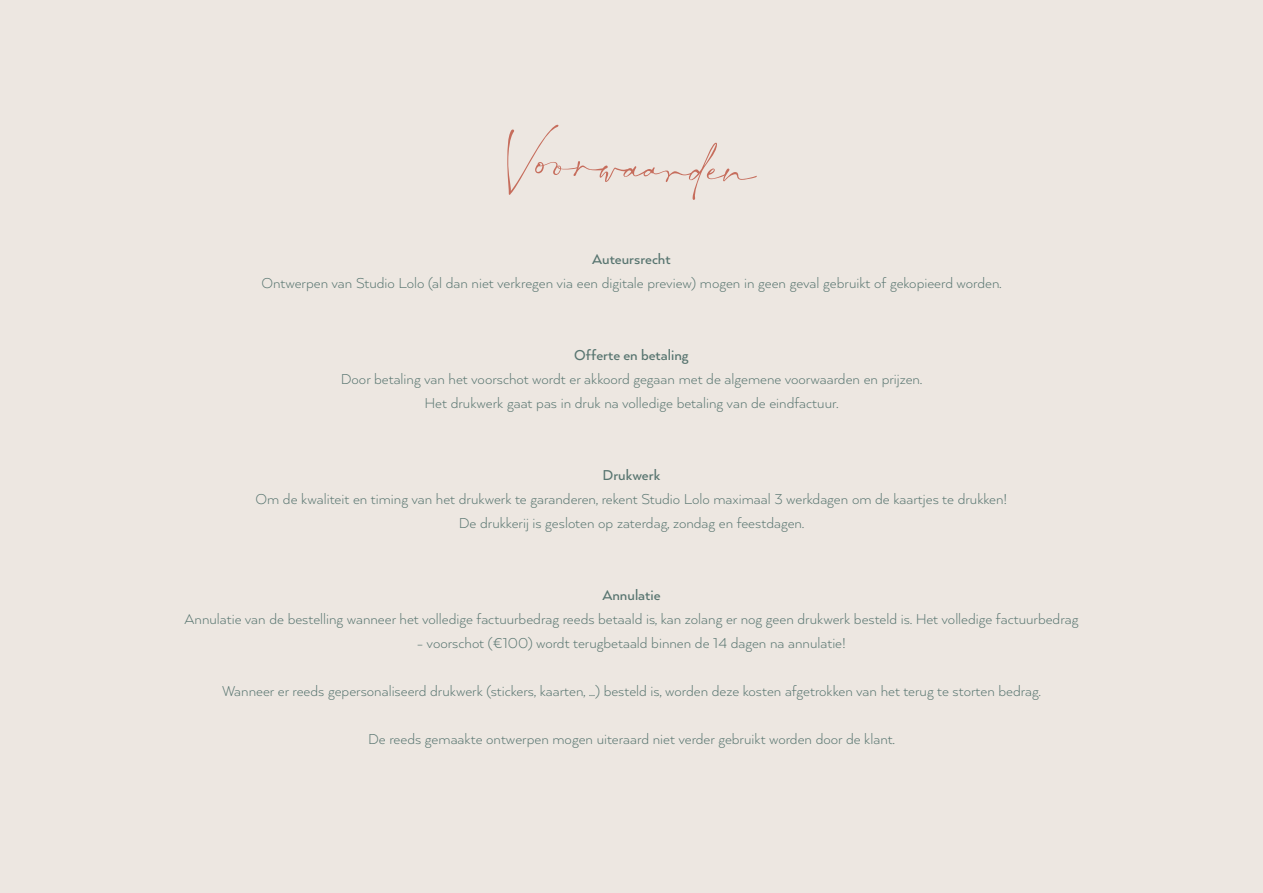
<style>
.page{position:relative;width:1263px;height:893px;background:#ede7e1}
.page>*{position:absolute;margin:0;border:0;box-sizing:border-box;transform-origin:0 0}
.t1{font:81.3px "Salty Feathers";color:#c66d5c}
.t2{font:300 16.5px/24px "Arquitecta";color:#587570;text-align:center}
.t3{font:500 16.5px "Arquitecta";color:#587570}
</style>
<div class="page">
<h1 class="t1" style="left:508px;top:112px;width:253px;rotate:3deg">Voo rwaar den</h1>
<p class="t3" style="left:592px;top:249px;width:80px">Auteursrecht</p>
<p class="t2" style="left:261px;top:271px;width:741px">Ontwerpen van Studio Lolo (al dan niet verkregen via een digitale preview) mogen in geen geval gebruikt of gekopieerd worden.</p>
<p class="t3" style="left:574px;top:345px;width:116px">Offerte en betaling</p>
<p class="t2" style="left:341px;top:367px;width:583px">Door betaling van het voorschot wordt er akkoord gegaan met de algemene voorwaarden en prijzen.<br>Het drukwerk gaat pas in druk na volledige betaling van de eindfactuur.</p>
<p class="t3" style="left:603px;top:465px;width:59px">Drukwerk</p>
<p class="t2" style="left:256px;top:487px;width:753px">Om de kwaliteit en timing van het drukwerk te garanderen, rekent Studio Lolo maximaal 3 werkdagen om de kaartjes te drukken!<br>De drukkerij is gesloten op zaterdag, zondag en feestdagen.</p>
<p class="t3" style="left:602px;top:585px;width:60px">Annulatie</p>
<p class="t2" style="left:185px;top:607px;width:895px">Annulatie van de bestelling wanneer het volledige factuurbedrag reeds betaald is, kan zolang er nog geen drukwerk besteld is. Het volledige factuurbedrag</p>
<p class="t2" style="left:417px;top:631px;width:430px">- voorschot (€100) wordt terugbetaald binnen de 14 dagen na annulatie!</p>
<p class="t2" style="left:222px;top:679px;width:820px">Wanneer er reeds gepersonaliseerd drukwerk (stickers, kaarten, ...) besteld is, worden deze kosten afgetrokken van het terug te storten bedrag.</p>
<p class="t2" style="left:368px;top:727px;width:528px">De reeds gemaakte ontwerpen mogen uiteraard niet verder gebruikt worden door de klant.</p>
</div>
